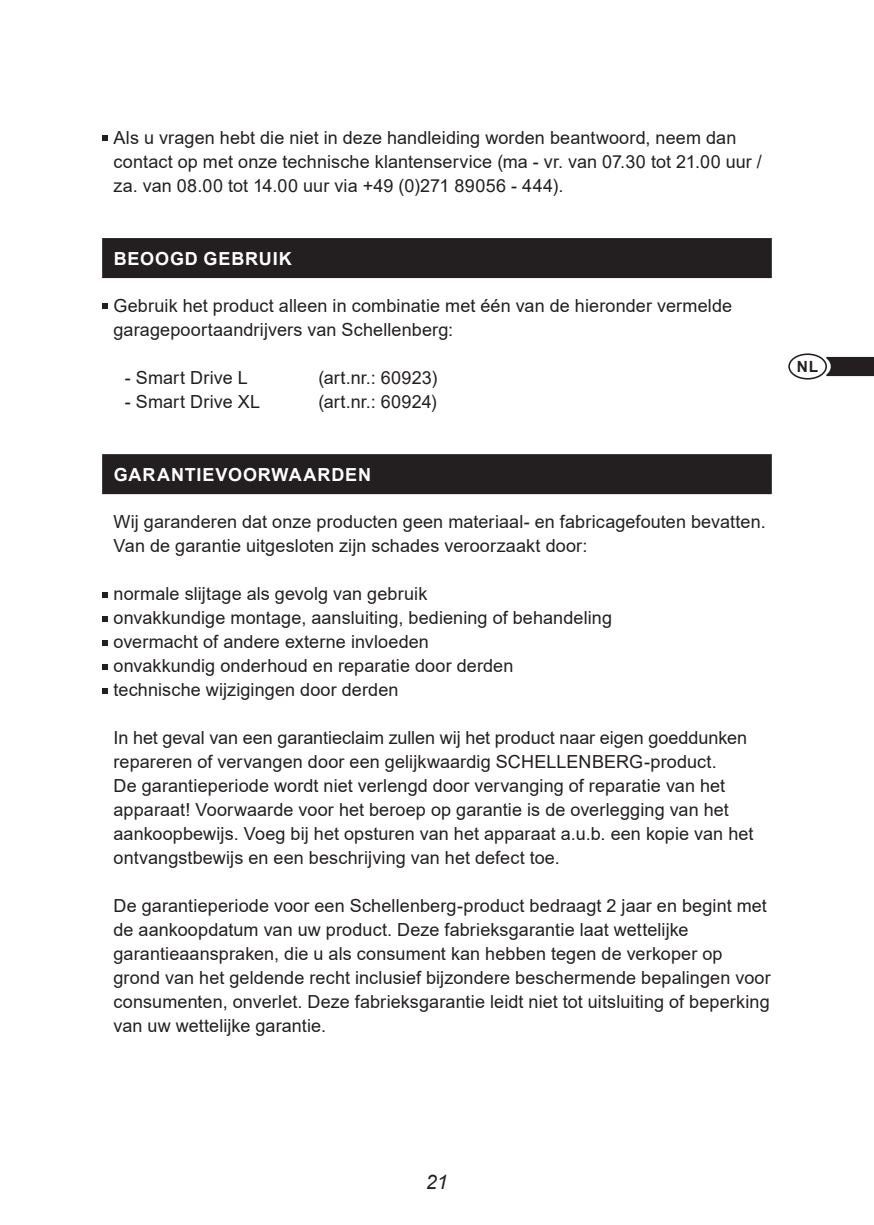
<style>
.page{position:relative;width:874px;height:1225px;background:#fff}
.page>*{position:absolute;margin:0;border:0;box-sizing:border-box;transform-origin:0 0}
.t1{font:italic 20px "Arial";color:#231f20}
._02_Text{font:18px/24px "Arial";letter-spacing:.005em;color:#231f20}
._02_Copy_normal{font:18px/24px "Arial";letter-spacing:.005em;color:#231f20}
._02_Headline_schwarz{font:700 18px "Arial";letter-spacing:.05em;color:#fff}
.t2{font:700 15.4px "Arial";color:#231f20}
</style>
<div class="page">
<svg style="left:825px;top:357px;width:48px;height:19px"></svg>
<div style="left:787px;top:353px;width:39px;height:26px;border:2px solid #231f20;border-radius:50%"></div>
<div style="left:102px;top:238px;width:669px;height:40px;background:#231f20"></div>
<div style="left:102px;top:454px;width:669px;height:40px;background:#231f20"></div>
<svg style="left:102px;top:135px;width:6px;height:5px"></svg>
<svg style="left:102px;top:303px;width:6px;height:5px"></svg>
<svg style="left:102px;top:592px;width:6px;height:5px"></svg>
<svg style="left:102px;top:616px;width:6px;height:5px"></svg>
<svg style="left:102px;top:640px;width:6px;height:5px"></svg>
<svg style="left:102px;top:664px;width:6px;height:5px"></svg>
<svg style="left:102px;top:688px;width:6px;height:5px"></svg>
<p class="_02_Copy_normal" style="left:113px;top:125px;width:649px">Als u vragen hebt die niet in deze handleiding worden beantwoord, neem dan contact op met onze technische klantenservice (ma - vr. van 07. 30 tot 21. 00 uur / za. van 08.00 tot 14.00 uur via +49 (0)271 89056 - 444).</p>
<p class="_02_Headline_schwarz" style="left:114px;top:245px;width:179px">BEOOGD GEBRUIK</p>
<p class="_02_Text" style="left:113px;top:293px;width:620px">Gebruik het product alleen in combinatie met één van de hieronder vermelde garagepoortaandrijvers van Schellenberg:</p>
<p class="_02_Text" style="left:125px;top:365px;width:124px">- Smart Drive L</p>
<p class="_02_Text" style="left:318px;top:365px;width:120px">(art. nr.: 60923)</p>
<p class="_02_Text" style="left:125px;top:389px;width:137px">- Smart Drive XL</p>
<p class="_02_Text" style="left:318px;top:389px;width:120px">(art. nr.: 60924)</p>
<p class="_02_Headline_schwarz" style="left:114px;top:461px;width:259px">GARANTIEVOORWAARDEN</p>
<p class="_02_Text" style="left:113px;top:509px;width:650px">Wij garanderen dat onze producten geen materiaal- en fabricagefouten bevatten.<br>Van de garantie uitgesloten zijn schades veroorzaakt door:</p>
<p class="_02_Copy_normal" style="left:113px;top:581px;width:315px">normale slijtage als gevolg van gebruik</p>
<p class="_02_Copy_normal" style="left:113px;top:605px;width:500px">onvakkundige montage, aansluiting, bediening of behandeling</p>
<p class="_02_Copy_normal" style="left:113px;top:629px;width:317px">overmacht of andere externe invloeden</p>
<p class="_02_Copy_normal" style="left:113px;top:653px;width:401px">onvakkundig onderhoud en reparatie door derden</p>
<p class="_02_Copy_normal" style="left:113px;top:677px;width:286px">technische wijzigingen door derden</p>
<p class="_02_Text" style="left:113px;top:725px;width:641px">In het geval van een garantieclaim zullen wij het product naar eigen goeddunken repareren of vervangen door een gelijkwaardig SCHELLENBERG-product.<br>De garantieperiode wordt niet verlengd door vervanging of reparatie van het apparaat! Voorwaarde voor het beroep op garantie is de overlegging van het aankoopbewijs. Voeg bij het opsturen van het apparaat a. u. b. een kopie van het ontvangstbewijs en een beschrijving van het defect toe.</p>
<p class="_02_Text" style="left:113px;top:893px;width:658px">De garantieperiode voor een Schellenberg-product bedraagt 2 jaar en begint met de aankoopdatum van uw product. Deze fabrieksgarantie laat wettelijke garantieaanspraken, die u als consument kan hebben tegen de verkoper op grond van het geldende recht inclusief bijzondere beschermende bepalingen voor consumenten, onverlet. Deze fabrieksgarantie leidt niet tot uitsluiting of beperking van uw wettelijke garantie.</p>
<p class="t2" style="left:796px;top:356px;width:23px">NL</p>
<p class="t1" style="left:425px;top:1168px;width:24px">21</p>
</div>
